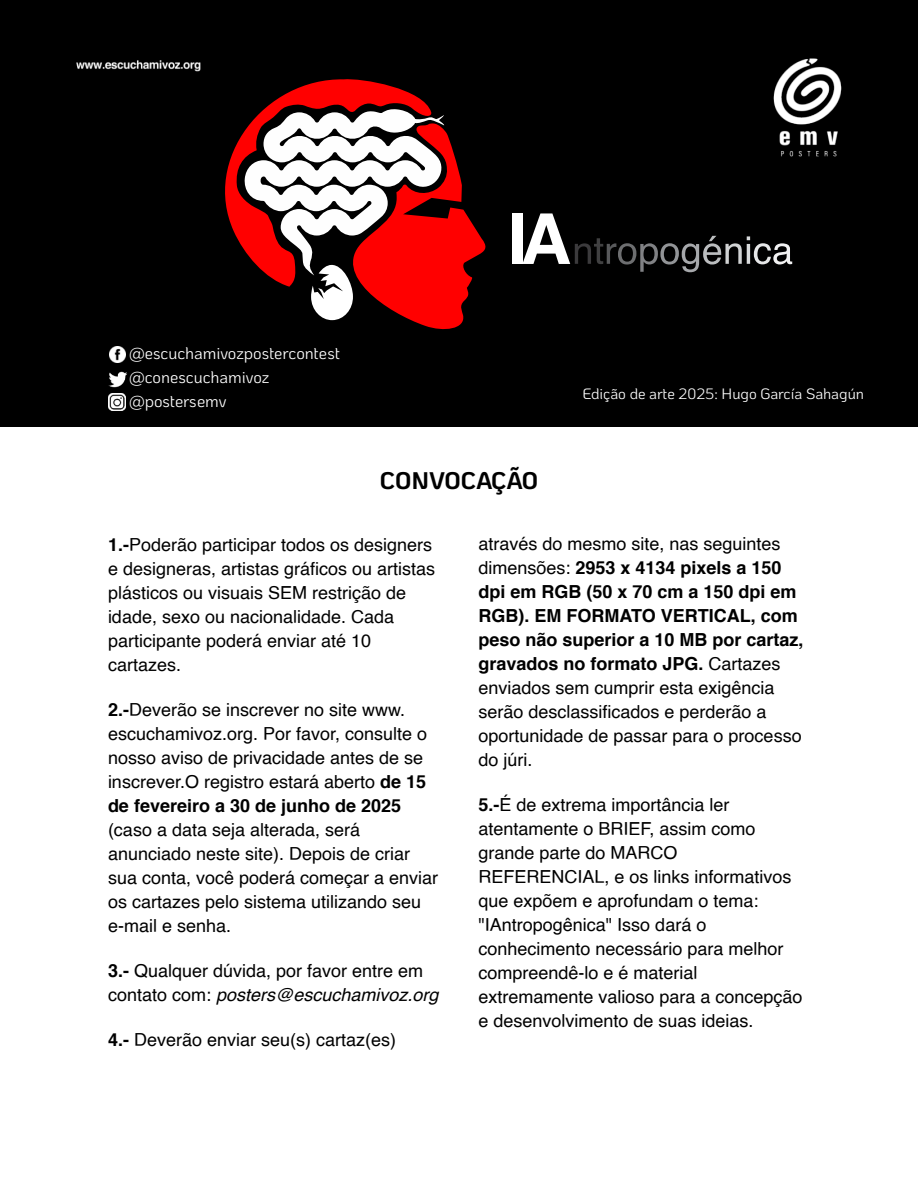
<style>
.page{position:relative;width:918px;height:1188px;background:#fff}
.page>*{position:absolute;margin:0;border:0;box-sizing:border-box;transform-origin:0 0}
.t1{font:700 24px "Ko Ho";color:#000}
.t2{font:18px/24px "Helvetica";color:#000}
.t3{font:16.5px/24.5px "Ko Ho";letter-spacing:-.005em;color:#fff}
.t4{font:15px "Ko Ho";letter-spacing:-.005em;color:#fff}
.s1{font-weight:700}
.s2{font-style:italic}
</style>
<div class="page">
<div style="left:0;top:0;width:918px;height:427px;background:#000"></div>
<img style="left:109px;top:393px;width:17px;height:17px">
<img style="left:110px;top:347px;width:16px;height:16px">
<img style="left:108px;top:371px;width:19px;height:16px">
<img style="left:76px;top:58px;width:766px;height:99px">
<svg style="left:201px;top:78px;width:286px;height:252px"></svg>
<svg style="left:244px;top:109px;width:205px;height:211px"></svg>
<div style="left:512px;top:213px;width:11px;height:51px;background:#fff"></div>
<svg style="left:523px;top:213px;width:269px;height:59px"></svg>
<p class="t3" style="left:130px;top:340px;width:212px">@escuchamivozpostercontest</p>
<p class="t3" style="left:130px;top:364px;width:141px">@conescuchamivoz @postersemv</p>
<h1 class="t1" style="left:380px;top:464px;width:160px">CONVOCAÇÃO</h1>
<p class="t4" style="left:583px;top:384px;width:283px">Edição de arte 2025: Hugo García Sahagún</p>
<p class="t2" style="left:108px;top:533px;width:329px"><span class="s1">1.-</span>Poderão participar todos os designers e designeras, artistas gráficos ou artistas plásticos ou visuais SEM restrição de idade, sexo ou nacionalidade. Cada participante poderá enviar até 10 cartazes.</p>
<p class="t2" style="left:108px;top:698px;width:321px"><span class="s1">2.-</span>Deverão se inscrever no site www. escuchamivoz.org. Por favor, consulte o nosso aviso de privacidade antes de se inscrever.O registro estará aberto <span class="s1">de 15 de fevereiro a 30 de junho de 2025</span></p>
<p class="t2" style="left:108px;top:818px;width:332px">(caso a data seja alterada, será anunciado neste site). Depois de criar sua conta, você poderá começar a enviar os cartazes pelo sistema utilizando seu e-mail e senha.</p>
<p class="t2" style="left:108px;top:959px;width:332px"><span class="s1">3.-</span> Qualquer dúvida, por favor entre em contato com: <span class="s2">posters@escuchamivoz.org</span></p>
<p class="t2" style="left:108px;top:1028px;width:290px"><span class="s1">4.-</span> Deverão enviar seu(s) cartaz(es)</p>
<p class="t2" style="left:478px;top:533px;width:327px">através do mesmo site, nas seguintes dimensões: <span class="s1">2953 x 4134 pixels a 150 dpi em RGB (50 x 70 cm a 150 dpi em<br>RGB). EM FORMATO VERTICAL, com peso não superior a 10 MB por cartaz, gravados no formato JPG.</span> Cartazes enviados sem cumprir esta exigência serão desclassificados e perderão a oportunidade de passar para o processo do júri.</p>
<p class="t2" style="left:478px;top:794px;width:326px"><span class="s1">5.-</span>É de extrema importância ler atentamente o BRIEF, assim como grande parte do MARCO<br>REFERENCIAL, e os links informativos que expõem e aprofundam o tema: "IAntropogênica" Isso dará o conhecimento necessário para melhor compreendê-lo e é material extremamente valioso para a concepção e desenvolvimento de suas ideias.</p>
</div>
